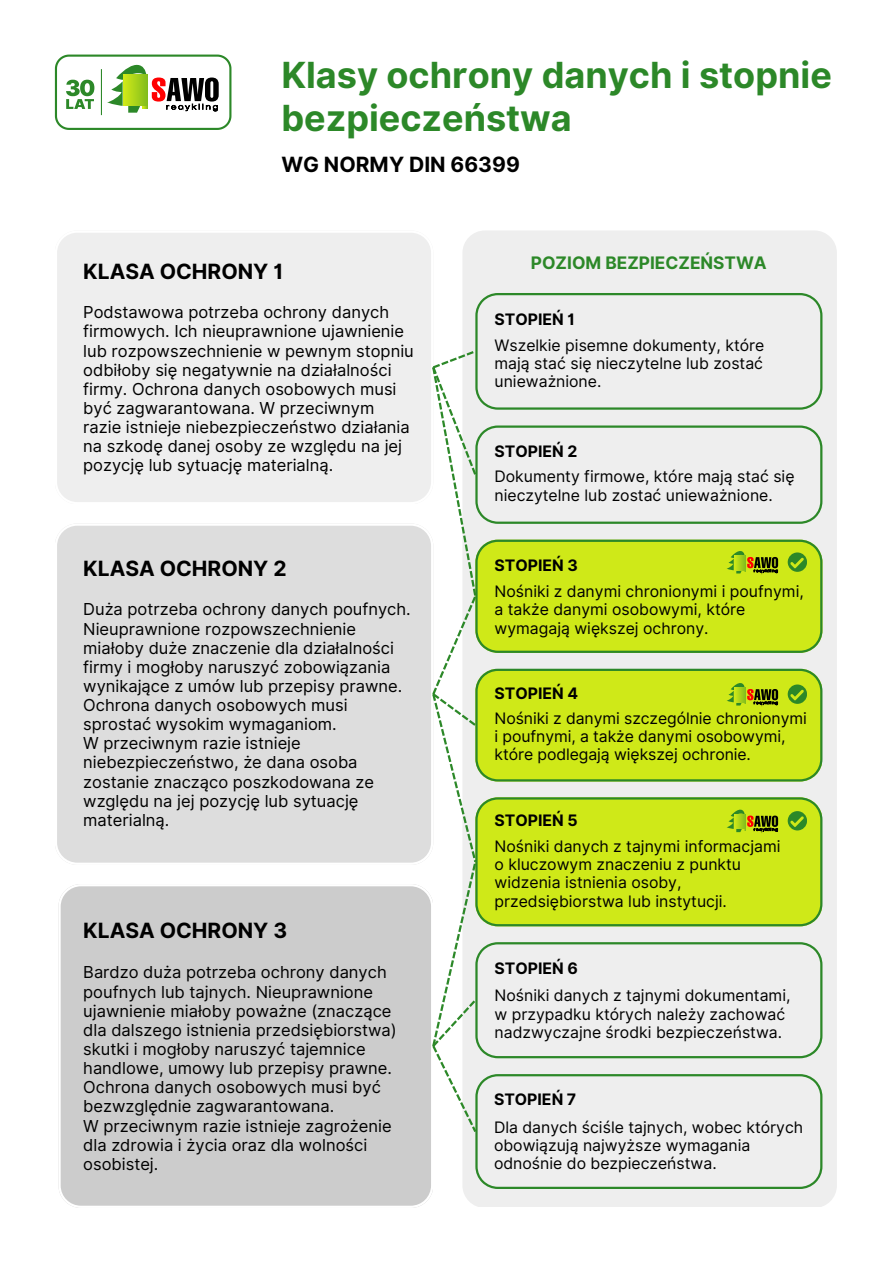
<style>
.page{position:relative;width:894px;height:1264px;background:#fff}
.page>*{position:absolute;margin:0;border:0;box-sizing:border-box;transform-origin:0 0}
.t1{font:700 36px/42.8px "Inter";color:#2c8828}
.t2{font:700 21px "Inter";color:#000}
.t3{font:700 17.25px "Inter";color:#2c8828}
.t4{font:16.5px/19.2px "Inter";color:#000}
.t5{font:15.75px/18.3px "Inter";color:#000}
.t6{font:700 15.75px "Inter";color:#000}
</style>
<div class="page">
<svg style="left:55px;top:55px;width:176px;height:75px"></svg>
<hr style="left:101px;top:69px;width:1px;height:46px;background:#2c8828">
<div style="left:57px;top:233px;width:374px;height:269px;background:#eee"></div>
<div style="left:57px;top:526px;width:374px;height:337px;background:#ddd"></div>
<div style="left:58px;top:884px;width:375px;height:323px;background:#ccc"></div>
<div style="left:462px;top:230px;width:374px;height:977px;background:#eee;border-radius:22px"></div>
<svg style="left:432px;top:293px;width:390px;height:895px"></svg>
<svg style="left:734px;top:814px;width:10px;height:15px"></svg>
<h1 class="t1" style="left:281px;top:55px;width:552px">Klasy ochrony danych i stopnie bezpieczeństwa</h1>
<p class="t2" style="left:281px;top:149px;width:240px">WG NORMY DIN 66399</p>
<p class="t2" style="left:83px;top:256px;width:201px">KLASA OCHRONY 1</p>
<p class="t4" style="left:83px;top:303px;width:332px">Podstawowa potrzeba ochrony danych firmowych. Ich nieuprawnione ujawnienie lub rozpowszechnienie w pewnym stopniu odbiłoby się negatywnie na działalności firmy. Ochrona danych osobowych musi być zagwarantowana. W przeciwnym razie istnieje niebezpieczeństwo działania na szkodę danej osoby ze względu na jej pozycję lub sytuację materialną.</p>
<p class="t2" style="left:83px;top:553px;width:205px">KLASA OCHRONY 2</p>
<p class="t4" style="left:83px;top:600px;width:329px">Duża potrzeba ochrony danych poufnych.<br>Nieuprawnione rozpowszechnienie miałoby duże znaczenie dla działalności firmy i mogłoby naruszyć zobowiązania wynikające z umów lub przepisy prawne.<br>Ochrona danych osobowych musi sprostać wysokim wymaganiom.<br>W przeciwnym razie istnieje niebezpieczeństwo, że dana osoba zostanie znacząco poszkodowana ze względu na jej pozycję lub sytuację materialną.</p>
<p class="t2" style="left:83px;top:915px;width:205px">KLASA OCHRONY 3</p>
<p class="t4" style="left:83px;top:963px;width:315px">Bardzo duża potrzeba ochrony danych poufnych lub tajnych. Nieuprawnione ujawnienie miałoby poważne (znaczące dla dalszego istnienia przedsiębiorstwa) skutki i mogłoby naruszyć tajemnice handlowe, umowy lub przepisy prawne.<br>Ochrona danych osobowych musi być bezwzględnie zagwarantowana.<br>W przeciwnym razie istnieje zagrożenie dla zdrowia i życia oraz dla wolności osobistej.</p>
<p class="t3" style="left:531px;top:250px;width:237px">POZIOM BEZPIECZEŃSTWA</p>
<p class="t6" style="left:494px;top:308px;width:82px">STOPIEŃ 1</p>
<p class="t5" style="left:494px;top:336px;width:271px;text-align:justify">Wszelkie pisemne dokumenty, które mają stać się nieczytelne lub zostać unieważnione.</p>
<p class="t6" style="left:494px;top:439px;width:84px">STOPIEŃ 2</p>
<p class="t5" style="left:494px;top:467px;width:301px">Dokumenty firmowe, które mają stać się nieczytelne lub zostać unieważnione.</p>
<p class="t6" style="left:494px;top:554px;width:85px">STOPIEŃ 3</p>
<p class="t5" style="left:494px;top:582px;width:311px">Nośniki z danymi chronionymi i poufnymi, a także danymi osobowymi, które wymagają większej ochrony.</p>
<p class="t6" style="left:494px;top:681px;width:85px">STOPIEŃ 4</p>
<p class="t5" style="left:494px;top:709px;width:314px">Nośniki z danymi szczególnie chronionymi i poufnymi, a także danymi osobowymi, które podlegają większej ochronie.</p>
<p class="t6" style="left:494px;top:808px;width:85px">STOPIEŃ 5</p>
<p class="t5" style="left:494px;top:836px;width:287px">Nośniki danych z tajnymi informacjami o kluczowym znaczeniu z punktu widzenia istnienia osoby, przedsiębiorstwa lub instytucji.</p>
<p class="t6" style="left:494px;top:956px;width:85px">STOPIEŃ 6</p>
<p class="t5" style="left:494px;top:986px;width:297px">Nośniki danych z tajnymi dokumentami, w przypadku których należy zachować nadzwyczajne środki bezpieczeństwa.</p>
<p class="t6" style="left:494px;top:1087px;width:84px">STOPIEŃ 7</p>
<p class="t5" style="left:494px;top:1117px;width:310px">Dla danych ściśle tajnych, wobec których obowiązują najwyższe wymagania odnośnie do bezpieczeństwa.</p>
</div>
